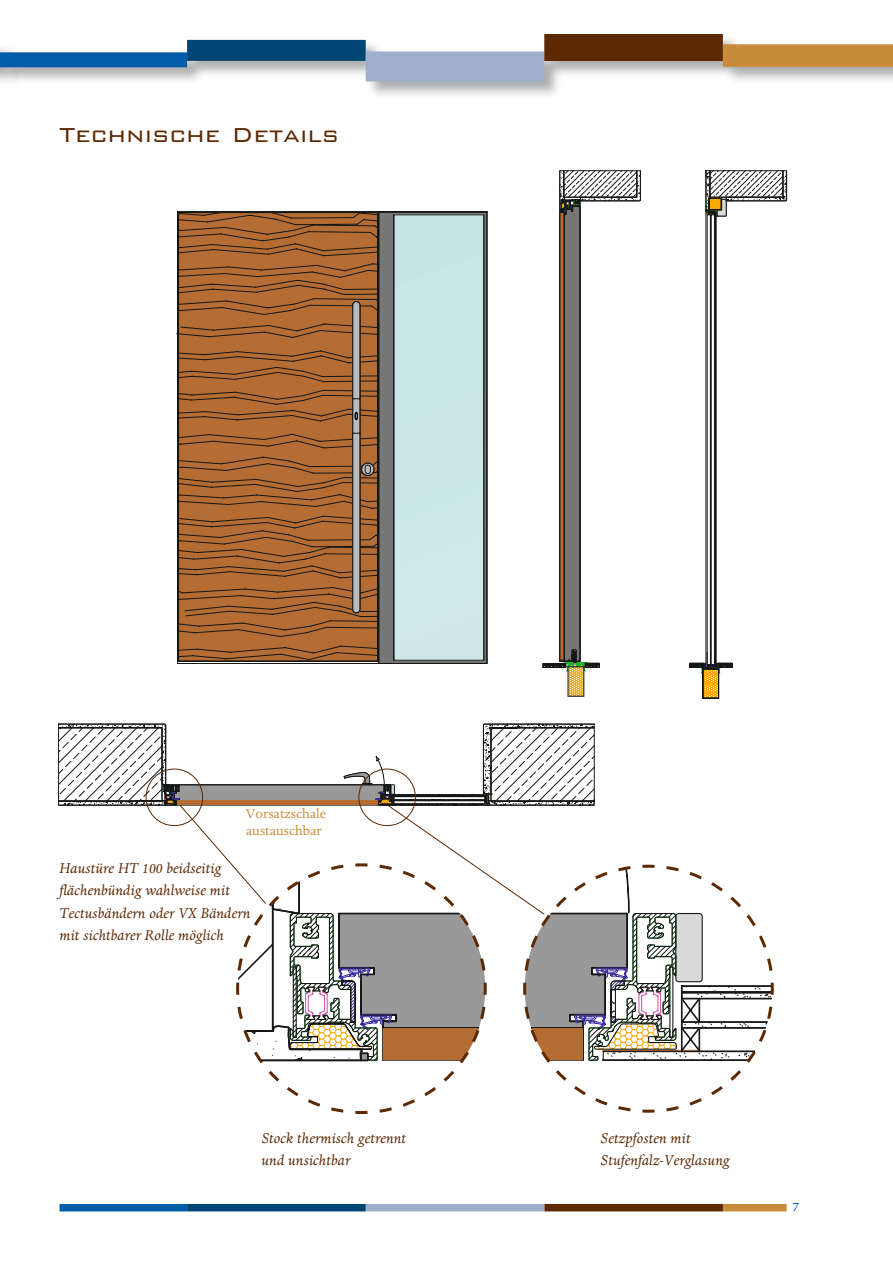
<style>
.page{position:relative;width:893px;height:1263px;background:#fff}
.page>*{position:absolute;margin:0;border:0;box-sizing:border-box;transform-origin:0 0}
.t1{font:300 27px "Bank Gothic BT";color:#5d2903}
.t2{font:italic 16.5px/22.5px "Dante";color:#5d2903}
.t3{font:15px/16.5px "Dante";color:#c88b3a}
.t4{font:15px "Dante";color:#045da8}
</style>
<div class="page">
<div style="left:0;top:52px;width:187px;height:15px;background:#045da8"></div>
<div style="left:187px;top:40px;width:179px;height:21px;background:#004574"></div>
<div style="left:366px;top:51px;width:178px;height:30px;background:#9eafcc"></div>
<div style="left:544px;top:34px;width:179px;height:27px;background:#5d2903"></div>
<div style="left:723px;top:44px;width:170px;height:23px;background:#c88b3a"></div>
<div style="left:723px;top:1204px;width:64px;height:7px;background:#c88b3a"></div>
<div style="left:544px;top:1204px;width:179px;height:7px;background:#5d2903"></div>
<div style="left:366px;top:1204px;width:178px;height:7px;background:#9eafcc"></div>
<div style="left:187px;top:1204px;width:179px;height:7px;background:#004574"></div>
<div style="left:60px;top:1204px;width:127px;height:7px;background:#045da8"></div>
<hr style="left:706px;top:210px;width:1px;height:457px;background:#151616">
<hr style="left:707px;top:212px;width:1px;height:451px;background:#151616">
<hr style="left:710px;top:212px;width:1px;height:455px;background:#151616">
<hr style="left:711px;top:212px;width:1px;height:455px;background:#151616">
<hr style="left:716px;top:212px;width:1px;height:455px;background:#151616">
<hr style="left:715px;top:212px;width:1px;height:455px;background:#151616">
<hr style="left:714px;top:212px;width:1px;height:455px;background:#151616">
<svg style="left:689px;top:652px;width:44px;height:47px"></svg>
<svg style="left:705px;top:170px;width:82px;height:47px"></svg>
<hr style="left:892px;top:985px;width:1px;height:46px;background:#151616">
<svg style="left:177px;top:211px;width:310px;height:453px;background:#5b5b5a"></svg>
<div style="left:394px;top:215px;width:90px;height:445px;background:#cae7e6"></div>
<div style="left:394px;top:215px;width:90px;height:445px;border:1px solid #151616"></div>
<svg style="left:178px;top:212px;width:200px;height:448px;background:#a06232"></svg>
<svg style="left:58px;top:724px;width:716px;height:390px"></svg>
<svg style="left:543px;top:170px;width:98px;height:527px"></svg>
<div style="left:358px;top:769px;width:58px;height:57px;border:1px solid #5d2903;border-radius:50%"></div>
<div style="left:146px;top:769px;width:57px;height:57px;border:1px solid #5d2903;border-radius:50%"></div>
<h1 class="t1" style="left:60px;top:120px;width:281px">Technische Details</h1>
<p class="t3" style="left:246px;top:806px;width:82px">Vorsatzschale austauschbar</p>
<p class="t2" style="left:60px;top:857px;width:192px">Haustüre HT 100 beidseitig flächenbündig wahlweise mit<br>Tectusbändern oder VX Bändern mit sichtbarer Rolle möglich</p>
<p class="t2" style="left:262px;top:1127px;width:146px">Stock thermisch getrennt und unsichtbar</p>
<p class="t2" style="left:601px;top:1127px;width:130px">Setzpfosten mit<br>Stufenfalz-Verglasung</p>
<p class="t4" style="left:792px;top:1199px;width:8px">7</p>
</div>
